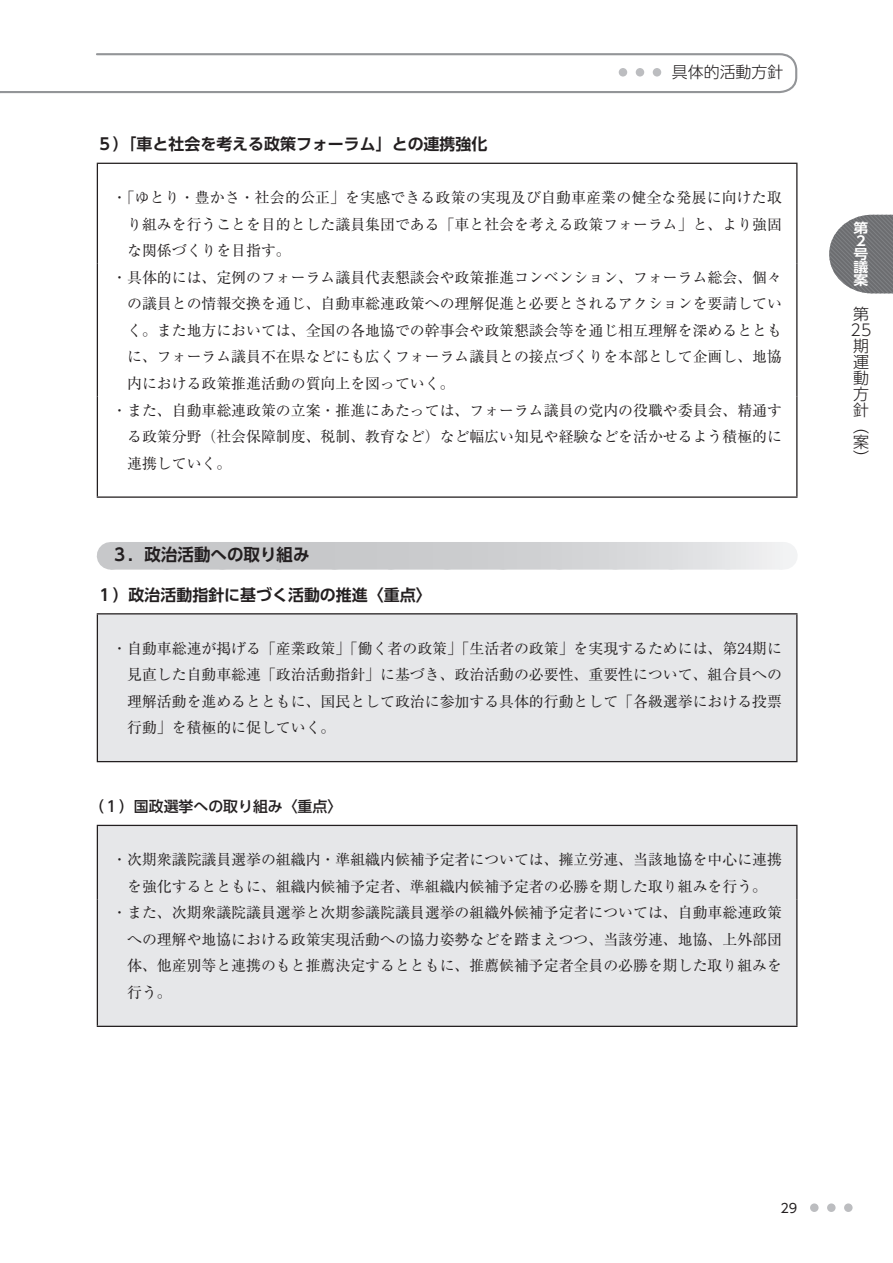
<style>
.page{position:relative;width:893px;height:1263px;background:#fff}
.page>*{position:absolute;margin:0;border:0;box-sizing:border-box;transform-origin:0 0}
.t1{font:700 16.95px "UD Shin Go Pro De";color:#231f20}
.t2{font:700 15.9px "UD Shin Go Pro De";color:#231f20}
.t3{font:300 15.9px/15.9px "UD Shin Go Pro";color:#231f20}
.t4{font:14.85px/26.5px "Ryumin Pro";color:#231f20;text-align:justify}
.t5{font:500 14.85px "UD Shin Go Pro";color:#231f20}
.t6{font:700 13.35px/13.2px "UD Shin Go Pro De";color:#fff;scale:1.11 1}
.t7{font:12.75px "UD Shin Go Pro";color:#231f20}
</style>
<div class="page">
<svg style="left:0;top:53px;width:798px;height:41px"></svg>
<svg style="left:112px;top:542px;width:670px;height:28px;fill:#c7c8ca"></svg>
<svg style="left:167px;top:542px;width:587px;height:28px;background:#d0d1d3"></svg>
<svg style="left:111px;top:542px;width:1px;height:28px"></svg>
<svg style="left:782px;top:542px;width:1px;height:28px"></svg>
<hr style="left:97px;top:163px;width:700px;height:1px;background:#231f20">
<hr style="left:97px;top:164px;width:1px;height:100px;background:#231f20">
<hr style="left:796px;top:164px;width:1px;height:100px;background:#231f20">
<hr style="left:97px;top:264px;width:1px;height:133px;background:#231f20">
<hr style="left:796px;top:264px;width:1px;height:133px;background:#231f20">
<hr style="left:97px;top:397px;width:1px;height:99px;background:#231f20">
<hr style="left:796px;top:397px;width:1px;height:99px;background:#231f20">
<hr style="left:97px;top:496px;width:700px;height:2px;background:#231f20">
<div style="left:97px;top:614px;width:700px;height:148px;background:#e6e7e9"></div>
<hr style="left:97px;top:761px;width:700px;height:1px;background:#231f20">
<hr style="left:97px;top:613px;width:700px;height:1px;background:#231f20">
<hr style="left:97px;top:614px;width:1px;height:147px;background:#231f20">
<hr style="left:796px;top:614px;width:1px;height:147px;background:#231f20">
<div style="left:98px;top:826px;width:698px;height:200px;background:#e6e7e9"></div>
<hr style="left:97px;top:825px;width:700px;height:1px;background:#231f20">
<hr style="left:97px;top:826px;width:1px;height:73px;background:#231f20">
<hr style="left:796px;top:826px;width:1px;height:73px;background:#231f20">
<hr style="left:97px;top:899px;width:1px;height:127px;background:#231f20">
<hr style="left:796px;top:899px;width:1px;height:127px;background:#231f20">
<hr style="left:97px;top:1026px;width:700px;height:1px;background:#231f20">
<div style="left:844px;top:1203px;width:9px;height:9px;background:#bcbdc0;border-radius:50%"></div>
<div style="left:827px;top:1203px;width:9px;height:9px;background:#bcbdc0;border-radius:50%"></div>
<div style="left:810px;top:1203px;width:9px;height:9px;background:#bcbdc0;border-radius:50%"></div>
<svg style="left:829px;top:215px;width:64px;height:78px;background:#868789"></svg>
<p class="t3" style="left:672px;top:63px;width:113px">具体的活動方針</p>
<p class="t2" style="left:97px;top:131px;width:392px">５）「車と社会を考える政策フォーラム」との連携強化</p>
<p class="t4" style="left:112px;top:183px;width:671px">・ 「ゆとり・豊かさ・社会的公正」を実感できる政策の実現及び自動車産業の健全な発展に向けた取</p>
<p class="t4" style="left:127px;top:210px;width:656px">り組みを行うことを目的とした議員集団である「車と社会を考える政策フォーラム」と、より強固</p>
<p class="t4" style="left:127px;top:236px;width:165px">な関係づくりを目指す。</p>
<p class="t4" style="left:112px;top:263px;width:671px">・ 具体的には、定例のフォーラム議員代表懇談会や政策推進コンベンション、フォーラム総会、個々</p>
<p class="t4" style="left:127px;top:289px;width:656px">の議員との情報交換を通じ、自動車総連政策への理解促進と必要とされるアクションを要請してい</p>
<p class="t4" style="left:127px;top:316px;width:656px">く。また地方においては、全国の各地協での幹事会や政策懇談会等を通じ相互理解を深めるととも</p>
<p class="t4" style="left:127px;top:343px;width:656px">に、フォーラム議員不在県などにも広くフォーラム議員との接点づくりを本部として企画し、地協</p>
<p class="t4" style="left:127px;top:369px;width:329px">内における政策推進活動の質向上を図っていく。</p>
<p class="t4" style="left:112px;top:396px;width:671px">・ また、自動車総連政策の立案・推進にあたっては、フォーラム議員の党内の役職や委員会、精通す</p>
<p class="t4" style="left:127px;top:422px;width:656px">る政策分野（社会保障制度、税制、教育など）など幅広い知見や経験などを活かせるよう積極的に</p>
<p class="t4" style="left:127px;top:449px;width:106px">連携していく。</p>
<p class="t1" style="left:112px;top:541px;width:199px">３．政治活動への取り組み</p>
<p class="t2" style="left:97px;top:582px;width:336px">１）政治活動指針に基づく活動の推進〈重点〉</p>
<p class="t4" style="left:127px;top:634px;width:656px;text-indent:-15px">・ 自動車総連が掲げる「産業政策」「働く者の政策」「生活者の政策」を実現するためには、第24期に見直した自動車総連「政治活動指針」に基づき、政治活動の必要性、重要性について、組合員への理解活動を進めるとともに、国民として政治に参加する具体的行動として「各級選挙における投票行動」を積極的に促していく。</p>
<p class="t5" style="left:89px;top:795px;width:254px">（１）国政選挙への取り組み〈重点〉</p>
<p class="t4" style="left:112px;top:845px;width:671px">・ 次期衆議院議員選挙の組織内・準組織内候補予定者については、擁立労連、当該地協を中心に連携</p>
<p class="t4" style="left:127px;top:872px;width:641px">を強化するとともに、組織内候補予定者、準組織内候補予定者の必勝を期した取り組みを行う。</p>
<p class="t4" style="left:112px;top:898px;width:671px">・ また、次期衆議院議員選挙と次期参議院議員選挙の組織外候補予定者については、自動車総連政策</p>
<p class="t4" style="left:127px;top:925px;width:656px">への理解や地協における政策実現活動への協力姿勢などを踏まえつつ、当該労連、地協、上外部団</p>
<p class="t4" style="left:127px;top:951px;width:656px">体、他産別等と連携のもと推薦決定するとともに、推薦候補予定者全員の必勝を期した取り組みを</p>
<p class="t4" style="left:127px;top:978px;width:46px">行う。</p>
<p class="t6" style="left:854px;top:221px;width:15px">第<br>２号議案</p>
<p class="t3" style="left:851px;top:306px;width:23px">第<br>25期運動方針（案）</p>
<p class="t7" style="left:780px;top:1197px;width:18px">29</p>
</div>
